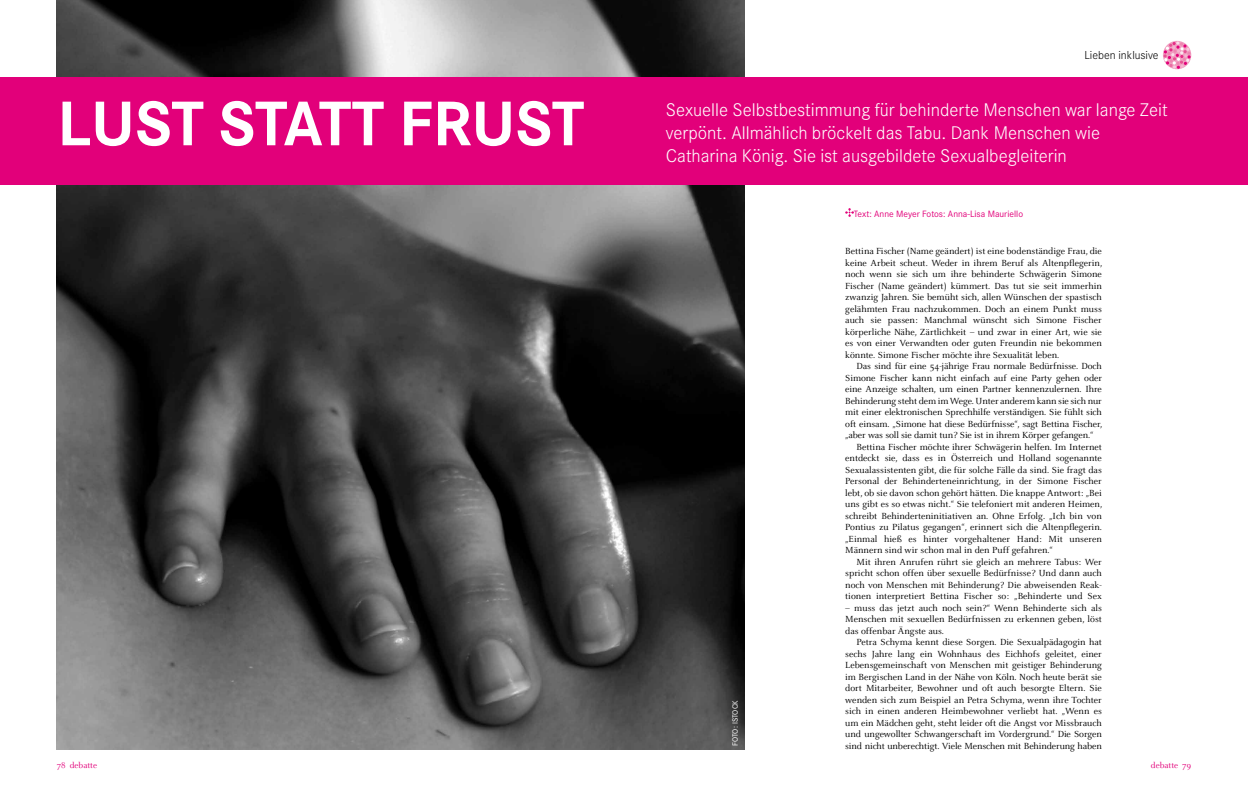
<style>
.page{position:relative;width:1248px;height:803px;background:#fff}
.page>*{position:absolute;margin:0;border:0;box-sizing:border-box;transform-origin:0 0}
.t1{font:700 65.3px "Corporate S";color:#fff}
.t2{font:300 19px/23px "Corporate S";color:#fff}
.t3{font:300 12px "Corporate S";color:#000}
.t4{font:9.8px/11.5px "Celeste";color:#000;text-align:justify}
.t5{font:9.5px "Corporate S";color:#e2007a}
.t6{font:9px "Celeste";color:#e2007a}
.t7{font:8px "Corporate S";color:#fff}
</style>
<div class="page">
<img style="left:57px;top:0;width:687px;height:748px">
<div style="left:0;top:77px;width:1247px;height:108px;background:#e2007a"></div>
<svg style="left:845px;top:208px;width:8px;height:9px"></svg>
<svg style="left:1163px;top:41px;width:27px;height:28px"></svg>
<h1 class="t1" style="left:57px;top:86px;width:528px">LUST STATT FRUST</h1>
<p class="t3" style="left:1084px;top:48px;width:76px">Lieben inklusive</p>
<h2 class="t2" style="left:665px;top:98px;width:503px">Sexuelle Selbstbestimmung für behinderte Menschen war lange Zeit verpönt. Allmählich bröckelt das Tabu. Dank Menschen wie<br>Catharina König. Sie ist ausgebildete Sexualbegleiterin</h2>
<p class="t7" style="left:730px;top:745px;width:47px;rotate:-90deg">Foto: IStock</p>
<p class="t5" style="left:853px;top:208px;width:171px">Text: Anne Meyer Fotos: Anna-Lisa Mauriello</p>
<p class="t4" style="left:845px;top:245px;width:258px">Bettina Fischer (Name geändert) ist eine bodenständige Frau, die keine Arbeit scheut. Weder in ihrem Beruf als Altenpflegerin, noch wenn sie sich um ihre behinderte Schwägerin Simone Fischer (Name geändert) kümmert. Das tut sie seit immerhin zwanzig Jahren. Sie bemüht sich, allen Wünschen der spastisch gelähmten Frau nachzukommen. Doch an einem Punkt muss auch sie passen: Manchmal wünscht sich Simone Fischer körperliche Nähe, Zärtlichkeit – und zwar in einer Art, wie sie es von einer Verwandten oder guten Freundin nie bekommen könnte. Simone Fischer möchte ihre Sexualität leben.</p>
<p class="t4" style="left:856px;top:360px;width:247px">Das sind für eine 54-jährige Frau normale Bedürfnisse. Doch</p>
<p class="t4" style="left:845px;top:372px;width:258px">Simone Fischer kann nicht einfach auf eine Party gehen oder</p>
<p class="t4" style="left:845px;top:383px;width:258px">eine Anzeige schalten, um einen Partner kennenzulernen. Ihre</p>
<p class="t4" style="left:845px;top:395px;width:258px">Behinderung steht dem im Wege. Unter anderem kann sie sich nur</p>
<p class="t4" style="left:845px;top:406px;width:258px">mit einer elektronischen Sprechhilfe verständigen. Sie fühlt sich</p>
<p class="t4" style="left:845px;top:418px;width:258px">oft einsam. „Simone hat diese Bedürfnisse“, sagt Bettina Fischer,</p>
<p class="t4" style="left:845px;top:429px;width:250px">„aber was soll sie damit tun? Sie ist in ihrem Körper gefangen.“</p>
<p class="t4" style="left:856px;top:441px;width:247px">Bettina Fischer möchte ihrer Schwägerin helfen. Im Internet</p>
<p class="t4" style="left:845px;top:452px;width:258px">entdeckt sie, dass es in Österreich und Holland sogenannte</p>
<p class="t4" style="left:845px;top:464px;width:258px">Sexualassistenten gibt, die für solche Fälle da sind. Sie fragt das</p>
<p class="t4" style="left:845px;top:475px;width:258px">Personal der Behinderteneinrichtung, in der Simone Fischer</p>
<p class="t4" style="left:845px;top:487px;width:258px">lebt, ob sie davon schon gehört hätten. Die knappe Antwort: „Bei</p>
<p class="t4" style="left:845px;top:498px;width:258px">uns gibt es so etwas nicht.“ Sie telefoniert mit anderen Heimen,</p>
<p class="t4" style="left:845px;top:510px;width:258px">schreibt Behinderteninitiativen an. Ohne Erfolg. „Ich bin von</p>
<p class="t4" style="left:845px;top:521px;width:258px">Pontius zu Pilatus gegangen“, erinnert sich die Altenpflegerin.</p>
<p class="t4" style="left:845px;top:533px;width:258px">„Einmal hieß es hinter vorgehaltener Hand: Mit unseren</p>
<p class="t4" style="left:845px;top:544px;width:209px">Männern sind wir schon mal in den Puff gefahren.“</p>
<p class="t4" style="left:856px;top:556px;width:247px">Mit ihren Anrufen rührt sie gleich an mehrere Tabus: Wer</p>
<p class="t4" style="left:845px;top:567px;width:258px">spricht schon offen über sexuelle Bedürfnisse? Und dann auch</p>
<p class="t4" style="left:845px;top:579px;width:258px">noch von Menschen mit Behinderung? Die abweisenden Reak-</p>
<p class="t4" style="left:845px;top:590px;width:258px">tionen interpretiert Bettina Fischer so: „Behinderte und Sex</p>
<p class="t4" style="left:845px;top:602px;width:258px">– muss das jetzt auch noch sein?“ Wenn Behinderte sich als Menschen mit sexuellen Bedürfnissen zu erkennen geben, löst das offenbar Ängste aus.</p>
<p class="t4" style="left:845px;top:636px;width:258px;text-indent:11px">Petra Schyma kennt diese Sorgen. Die Sexualpädagogin hat sechs Jahre lang ein Wohnhaus des Eichhofs geleitet, einer Lebensgemeinschaft von Menschen mit geistiger Behinderung im Bergischen Land in der Nähe von Köln. Noch heute berät sie dort Mitarbeiter, Bewohner und oft auch besorgte Eltern. Sie wenden sich zum Beispiel an Petra Schyma, wenn ihre Tochter sich in einen anderen Heimbewohner verliebt hat. „Wenn es um ein Mädchen geht, steht leider oft die Angst vor Missbrauch und ungewollter Schwangerschaft im Vordergrund.“ Die Sorgen sind nicht unberechtigt. Viele Menschen mit Behinderung haben</p>
<p class="t6" style="left:57px;top:760px;width:42px">78 debatte</p>
<p class="t6" style="left:1150px;top:760px;width:42px">debatte 79</p>
</div>
